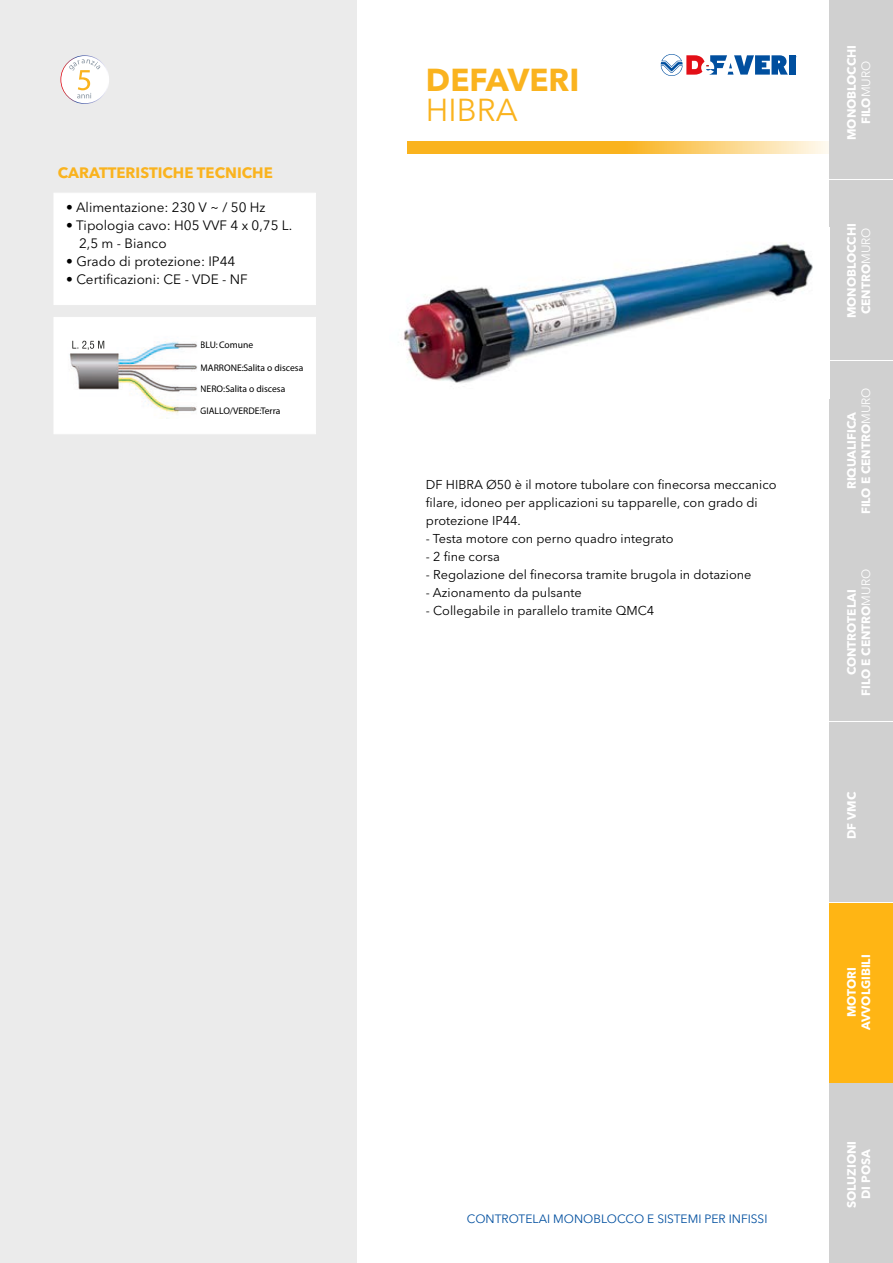
<style>
.page{position:relative;width:893px;height:1263px;background:#fff}
.page>*{position:absolute;margin:0;border:0;box-sizing:border-box;transform-origin:0 0}
.t1{font:700 31.5px "Avenir Next LT Pro";color:#fab31e}
.t2{font:31.5px "Avenir Next LT Pro";color:#fab31e}
.t3{font:700 15px "Avenir Next LT Pro";color:#fab31e}
.t4{font:13.5px/18px "Avenir Next LT Pro";color:#000}
.t5{font:12.75px/18px "Avenir Next LT Pro";color:#000}
.t6{font:700 12px/14.4px "Avenir Next LT Pro";color:#fff;text-align:center}
.t7{font:12px "Avenir Next LT Pro";color:#004f9f}
.t8{font:9.6px "Myriad Pro";color:#000}
.s1{font-weight:400}
</style>
<div class="page">
<div style="left:829px;top:0;width:64px;height:179px;background:#d0d0d0"></div>
<div style="left:829px;top:180px;width:64px;height:179px;background:#d0d0d0"></div>
<div style="left:829px;top:541px;width:64px;height:179px;background:#d0d0d0"></div>
<div style="left:829px;top:1083px;width:64px;height:180px;background:#d0d0d0"></div>
<div style="left:829px;top:361px;width:64px;height:179px;background:#d0d0d0"></div>
<div style="left:829px;top:903px;width:64px;height:179px;background:#ffb514"></div>
<div style="left:829px;top:722px;width:64px;height:179px;background:#d0d0d0"></div>
<div style="left:0;top:0;width:356px;height:1263px;background:#ebebeb"></div>
<svg style="left:60px;top:55px;width:49px;height:49px"></svg>
<svg style="left:69px;top:59px;width:32px;height:39px"></svg>
<img style="left:403px;top:242px;width:410px;height:141px">
<div style="left:54px;top:193px;width:262px;height:112px;background:#fff"></div>
<div style="left:54px;top:317px;width:262px;height:117px;background:#fff"></div>
<img style="left:69px;top:340px;width:128px;height:74px">
<img style="left:72px;top:341px;width:32px;height:9px">
<svg style="left:407px;top:141px;width:422px;height:13px;background:#fac451"></svg>
<div style="left:789px;top:55px;width:7px;height:20px;background:#004f9f"></div>
<svg style="left:661px;top:54px;width:127px;height:22px"></svg>
<p class="t3" style="left:58px;top:164px;width:216px">CARATTERISTICHE TECNICHE</p>
<p class="t4" style="left:66px;top:198px;width:201px">• Alimentazione: 230 V ~ / 50 Hz</p>
<p class="t4" style="left:79px;top:216px;width:215px;text-indent:-13px">• Tipologia cavo: H05 VVF 4 x 0,75 L.<br>2,5 m - Bianco</p>
<p class="t4" style="left:66px;top:252px;width:171px">• Grado di protezione: IP44</p>
<p class="t4" style="left:66px;top:270px;width:183px">• Certificazioni: CE - VDE - NF</p>
<p class="t8" style="left:200px;top:339px;width:54px">BLU:Comune</p>
<p class="t8" style="left:200px;top:361px;width:104px">MARRONE:Salita o discesa</p>
<p class="t8" style="left:200px;top:383px;width:86px">NERO:Salita o discesa</p>
<p class="t8" style="left:200px;top:405px;width:82px">GIALLO/VERDE:Terra</p>
<h1 class="t1" style="left:426px;top:61px;width:155px">DEFAVERI</h1>
<h1 class="t2" style="left:426px;top:91px;width:93px">HIBRA</h1>
<p class="t5" style="left:426px;top:475px;width:352px">DF HIBRA Ø50 è il motore tubolare con finecorsa meccanico filare, idoneo per applicazioni su tapparelle, con grado di protezione IP44.</p>
<p class="t5" style="left:426px;top:529px;width:249px">- Testa motore con perno quadro integrato</p>
<p class="t5" style="left:426px;top:547px;width:75px">- 2 fine corsa</p>
<p class="t5" style="left:426px;top:565px;width:327px">- Regolazione del finecorsa tramite brugola in dotazione</p>
<p class="t5" style="left:426px;top:583px;width:157px">- Azionamento da pulsante</p>
<p class="t5" style="left:426px;top:601px;width:230px">- Collegabile in parallelo tramite QMC4</p>
<p class="t7" style="left:467px;top:1211px;width:302px">CONTROTELAI MONOBLOCCO E SISTEMI PER INFISSI</p>
<p class="t6" style="left:844px;top:140px;width:97px;rotate:-90deg">MONOBLOCCHI<br>FILO<span class="s1">MURO</span></p>
<p class="t6" style="left:844px;top:318px;width:97px;rotate:-90deg">MONOBLOCCHI<br>CENTRO<span class="s1">MURO</span></p>
<p class="t6" style="left:844px;top:514px;width:128px;rotate:-90deg">RIQUALIFICA<br>FILO E CENTRO<span class="s1">MURO</span></p>
<p class="t6" style="left:844px;top:696px;width:128px;rotate:-90deg">CONTROTELAI<br>FILO E CENTRO<span class="s1">MURO</span></p>
<p class="t6" style="left:844px;top:839px;width:48px;rotate:-90deg">DF VMC</p>
<p class="t6" style="left:844px;top:1030px;width:77px;rotate:-90deg">MOTORI<br>AVVOLGIBILI</p>
<p class="t6" style="left:844px;top:1208px;width:69px;rotate:-90deg">SOLUZIONI<br>DI POSA</p>
</div>
